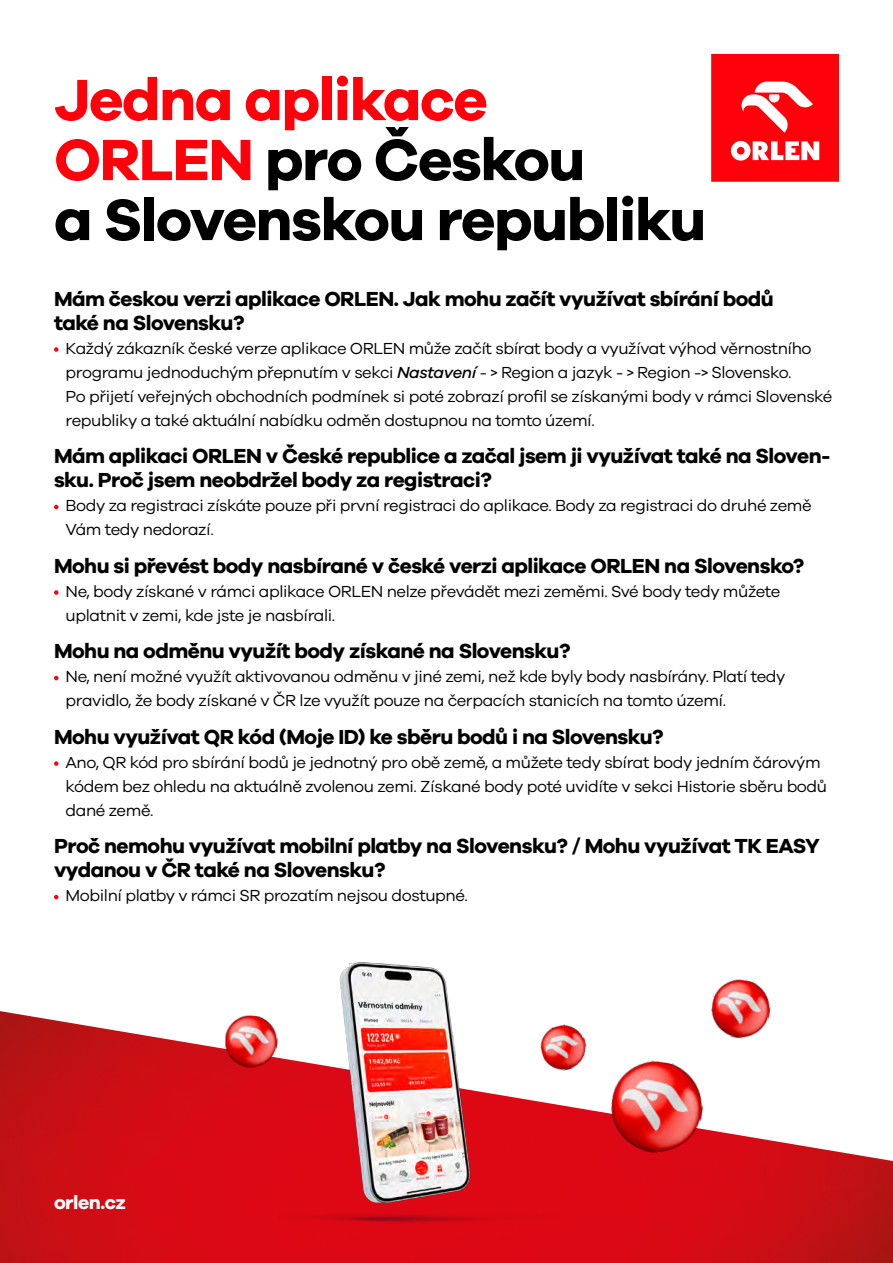
<style>
.page{position:relative;width:893px;height:1263px;background:#fff}
.page>*{position:absolute;margin:0;border:0;box-sizing:border-box;transform-origin:0 0}
.t1{font:700 60px/60px "Galano Grotesque";letter-spacing:-.025em;color:#000}
.t2{font:700 21px/24px "Galano Grotesque";letter-spacing:-.025em;color:#000}
.t3{font:700 19.5px "Galano Grotesque";letter-spacing:-.025em;color:#fff}
.t4{font:16.5px/24px "Galano Grotesque";letter-spacing:-.025em;color:#000}
.s1{color:#ff010b}
.s2{font-weight:500;font-style:italic}
</style>
<div class="page">
<div style="left:711px;top:54px;width:128px;height:128px;background:#ff010b"></div>
<svg style="left:731px;top:82px;width:88px;height:79px"></svg>
<img style="left:0;top:1011px;width:893px;height:252px">
<svg style="left:54px;top:347px;width:4px;height:5px"></svg>
<svg style="left:54px;top:505px;width:4px;height:4px"></svg>
<svg style="left:54px;top:590px;width:4px;height:5px"></svg>
<svg style="left:54px;top:676px;width:4px;height:4px"></svg>
<svg style="left:54px;top:761px;width:4px;height:5px"></svg>
<svg style="left:54px;top:895px;width:4px;height:4px"></svg>
<img style="left:294px;top:962px;width:253px;height:236px">
<img style="left:279px;top:1198px;width:284px;height:42px">
<img style="left:606px;top:1056px;width:102px;height:102px">
<img style="left:537px;top:1021px;width:54px;height:54px">
<img style="left:708px;top:979px;width:66px;height:63px">
<img style="left:223px;top:1014px;width:56px;height:55px">
<h1 class="t1" style="left:54px;top:68px;width:654px"><span class="s1">Jedna aplikace<br>ORLEN</span> pro Českou<br>a Slovenskou republiku</h1>
<p class="t2" style="left:54px;top:286px;width:721px">Mám českou verzi aplikace ORLEN. Jak mohu začít využívat sbírání bodů také na Slovensku?</p>
<p class="t4" style="left:66px;top:336px;width:768px">Každý zákazník české verze aplikace ORLEN může začít sbírat body a využívat výhod věrnostního programu jednoduchým přepnutím v sekci <span class="s2">Nastavení</span> - &gt; Region a jazyk - &gt; Region -&gt; Slovensko.<br>Po přijetí veřejných obchodních podmínek si poté zobrazí profil se získanými body v rámci Slovenské republiky a také aktuální nabídku odměn dostupnou na tomto území.</p>
<p class="t2" style="left:54px;top:444px;width:778px">Mám aplikaci ORLEN v České republice a začal jsem ji využívat také na Sloven&shy;sku. Proč jsem neobdržel body za registraci?</p>
<p class="t4" style="left:66px;top:493px;width:748px">Body za registraci získáte pouze při první registraci do aplikace. Body za registraci do druhé země<br>Vám tedy nedorazí.</p>
<p class="t2" style="left:54px;top:553px;width:752px">Mohu si převést body nasbírané v české verzi aplikace ORLEN na Slovensko?</p>
<p class="t4" style="left:66px;top:579px;width:716px">Ne, body získané v rámci aplikace ORLEN nelze převádět mezi zeměmi. Své body tedy můžete uplatnit v zemi, kde jste je nasbírali.</p>
<p class="t2" style="left:54px;top:639px;width:518px">Mohu na odměnu využít body získané na Slovensku?</p>
<p class="t4" style="left:66px;top:664px;width:721px">Ne, není možné využít aktivovanou odměnu v jiné zemi, než kde byly body nasbírány. Platí tedy pravidlo, že body získané v ČR lze využít pouze na čerpacích stanicích na tomto území.</p>
<p class="t2" style="left:54px;top:724px;width:611px">Mohu využívat QR kód (Moje ID) ke sběru bodů i na Slovensku?</p>
<p class="t4" style="left:66px;top:750px;width:763px">Ano, QR kód pro sbírání bodů je jednotný pro obě země, a můžete tedy sbírat body jedním čárovým kódem bez ohledu na aktuálně zvolenou zemi. Získané body poté uvidíte v sekci Historie sběru bodů dané země.</p>
<p class="t2" style="left:54px;top:834px;width:767px">Proč nemohu využívat mobilní platby na Slovensku? / Mohu využívat TK EASY vydanou v ČR také na Slovensku?</p>
<p class="t4" style="left:66px;top:883px;width:404px">Mobilní platby v rámci SR prozatím nejsou dostupné.</p>
<p class="t3" style="left:54px;top:1190px;width:73px">orlen.cz</p>
</div>
